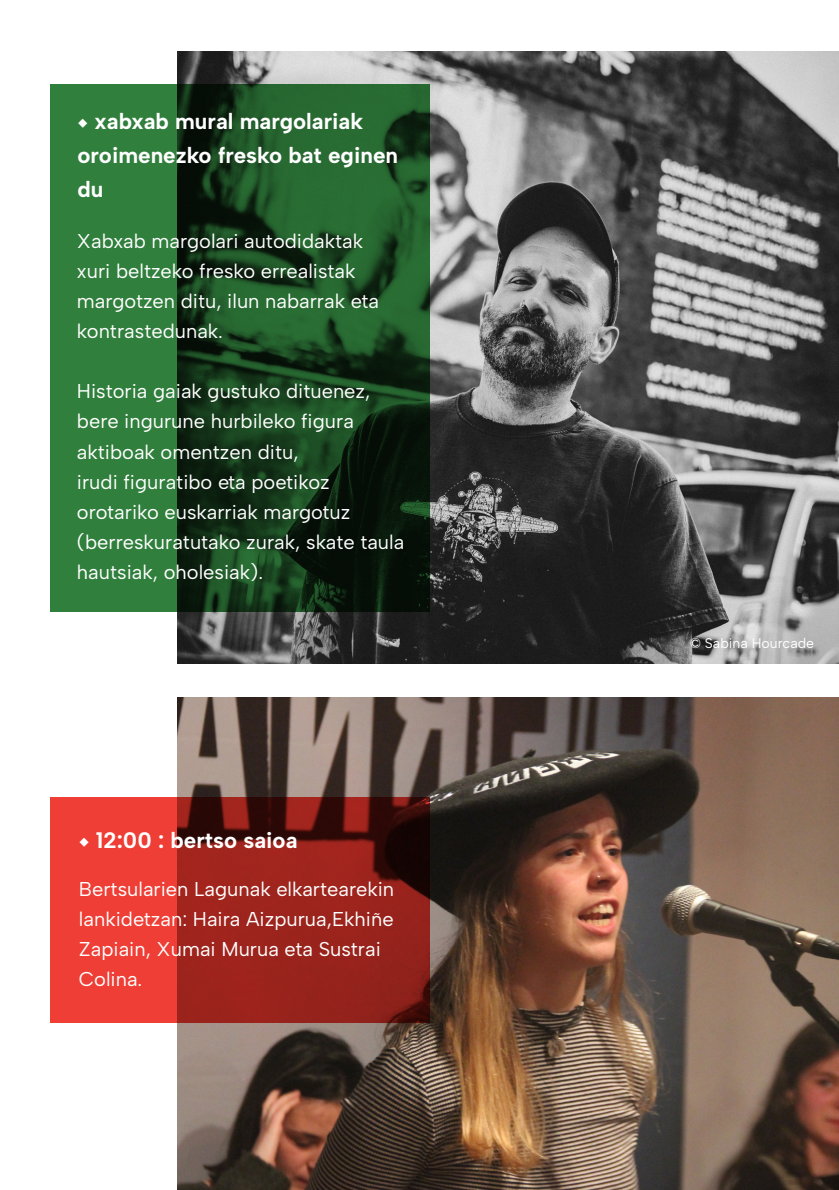
<style>
.page{position:relative;width:839px;height:1190px;background:#fff}
.page>*{position:absolute;margin:0;border:0;box-sizing:border-box;transform-origin:0 0}
.t1{font:700 22.4px/34px "Albert Sans";color:#fff}
.t2{font:20px/30px "Albert Sans";color:#fff}
.t3{font:14px "Albert Sans";color:#fff}
.s1{font-family:"Adobe Clean UX";font-weight:400}
</style>
<div class="page">
<img style="left:177px;top:51px;width:661px;height:613px">
<svg style="left:51px;top:84px;width:378px;height:527px;background:#1f5327"></svg>
<img style="left:177px;top:697px;width:661px;height:493px">
<svg style="left:51px;top:797px;width:378px;height:226px;background:#a92922"></svg>
<p class="t1" style="left:77px;top:104px;width:322px"><span class="s1">◆</span> xabxab mural margolariak oroimenezko fresko bat eginen du</p>
<p class="t2" style="left:77px;top:226px;width:303px">Xabxab margolari autodidaktak xuri beltzeko fresko errealistak margotzen ditu, ilun nabarrak eta kontrastedunak.</p>
<p class="t2" style="left:77px;top:376px;width:329px">Historia gaiak gustuko dituenez, bere ingurune hurbileko figura aktiboak omentzen ditu,<br>irudi figuratibo eta poetikoz orotariko euskarriak margotuz (berreskuratutako zurak, skate taula hautsiak, oholesiak).</p>
<p class="t1" style="left:79px;top:823px;width:220px"><span class="s1">◆</span> 12:00 : bertso saioa</p>
<p class="t2" style="left:79px;top:873px;width:316px">Bertsularien Lagunak elkartearekin lankidetzan: Haira Aizpurua,Ekhiñe<br>Zapiain, Xumai Murua eta Sustrai<br>Colina.</p>
<p class="t3" style="left:689px;top:634px;width:126px">© Sabina Hourcade</p>
</div>
